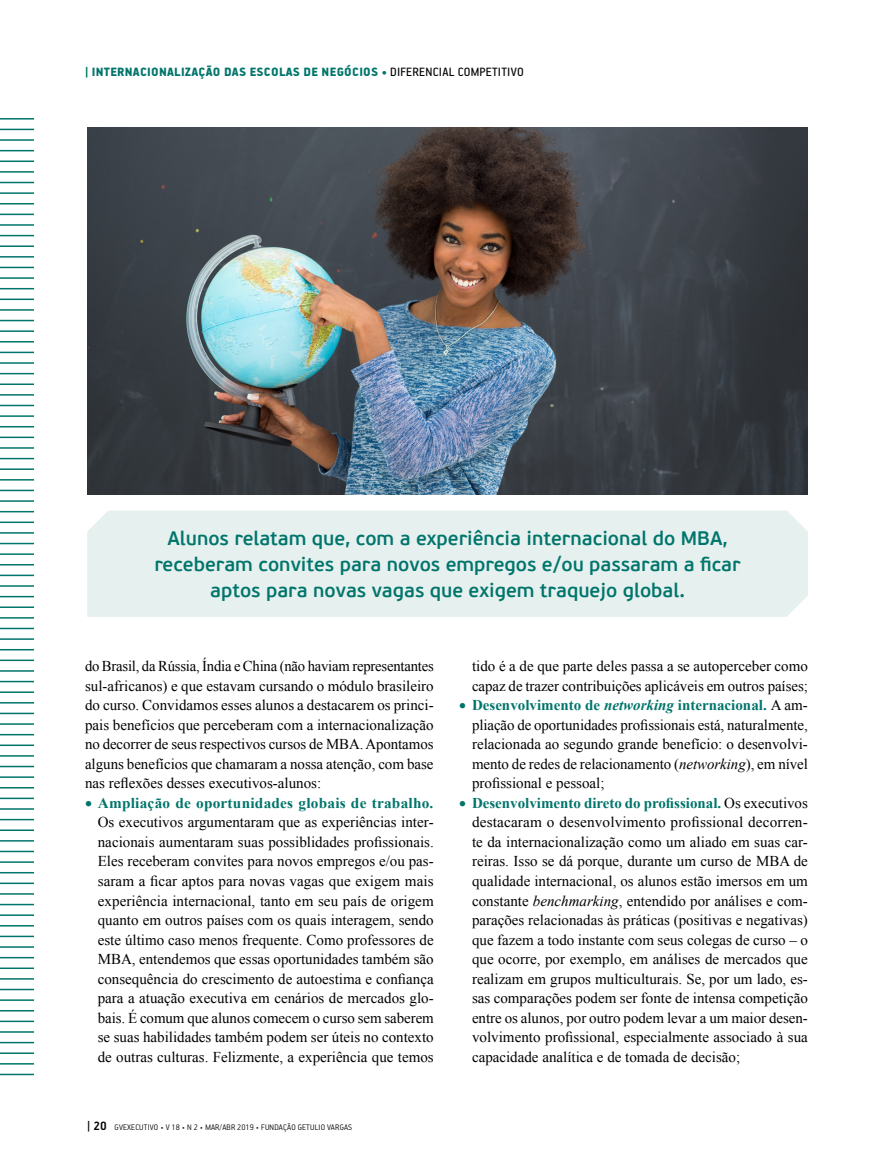
<style>
.page{position:relative;width:893px;height:1172px;background:#fff}
.page>*{position:absolute;margin:0;border:0;box-sizing:border-box;transform-origin:0 0}
.t1{font:600 19.5px/25.5px "PF Beau Sans Pro";color:#00756b;text-align:center}
.t2{font:15px/19.5px "Times New Roman";color:#000;text-align:justify}
.t3{font:900 13.5px "PF Handbook Pro";letter-spacing:.02em;color:#00756b}
.t4{font:300 9px "PF Handbook Pro";letter-spacing:.02em;color:#000}
.s1{font-weight:400;color:#000}
.s2{color:#00756b}
.s3{font-weight:700;color:#00756b}
.s4{font-weight:700;font-size:13.5px}
.s5{font-weight:700;font-style:italic;color:#00756b}
.s6{font-style:italic}
</style>
<div class="page">
<div style="left:87px;top:510px;width:721px;height:107px;background:#e6f0ef"></div>
<img style="left:87px;top:128px;width:721px;height:366px">
<hr style="left:0;top:192px;width:34px;height:2px;background:#00756b">
<hr style="left:0;top:118px;width:34px;height:1px;background:#00756b">
<hr style="left:0;top:203px;width:34px;height:1px;background:#00756b">
<hr style="left:0;top:129px;width:34px;height:1px;background:#00756b">
<hr style="left:0;top:214px;width:34px;height:1px;background:#00756b">
<hr style="left:0;top:139px;width:34px;height:2px;background:#00756b">
<hr style="left:0;top:224px;width:34px;height:2px;background:#00756b">
<hr style="left:0;top:150px;width:34px;height:1px;background:#00756b">
<hr style="left:0;top:235px;width:34px;height:1px;background:#00756b">
<hr style="left:0;top:160px;width:34px;height:2px;background:#00756b">
<hr style="left:0;top:245px;width:34px;height:2px;background:#00756b">
<hr style="left:0;top:171px;width:34px;height:2px;background:#00756b">
<hr style="left:0;top:256px;width:34px;height:1px;background:#00756b">
<hr style="left:0;top:182px;width:34px;height:1px;background:#00756b">
<hr style="left:0;top:267px;width:34px;height:1px;background:#00756b">
<hr style="left:0;top:277px;width:34px;height:2px;background:#00756b">
<hr style="left:0;top:288px;width:34px;height:1px;background:#00756b">
<hr style="left:0;top:298px;width:34px;height:2px;background:#00756b">
<hr style="left:0;top:309px;width:34px;height:2px;background:#00756b">
<hr style="left:0;top:320px;width:34px;height:1px;background:#00756b">
<hr style="left:0;top:330px;width:34px;height:2px;background:#00756b">
<hr style="left:0;top:341px;width:34px;height:1px;background:#00756b">
<hr style="left:0;top:351px;width:34px;height:2px;background:#00756b">
<hr style="left:0;top:362px;width:34px;height:2px;background:#00756b">
<hr style="left:0;top:373px;width:34px;height:1px;background:#00756b">
<hr style="left:0;top:383px;width:34px;height:2px;background:#00756b">
<hr style="left:0;top:394px;width:34px;height:1px;background:#00756b">
<hr style="left:0;top:405px;width:34px;height:1px;background:#00756b">
<hr style="left:0;top:415px;width:34px;height:2px;background:#00756b">
<hr style="left:0;top:426px;width:34px;height:1px;background:#00756b">
<hr style="left:0;top:436px;width:34px;height:2px;background:#00756b">
<hr style="left:0;top:447px;width:34px;height:2px;background:#00756b">
<hr style="left:0;top:458px;width:34px;height:1px;background:#00756b">
<hr style="left:0;top:468px;width:34px;height:2px;background:#00756b">
<hr style="left:0;top:479px;width:34px;height:1px;background:#00756b">
<hr style="left:0;top:489px;width:34px;height:2px;background:#00756b">
<hr style="left:0;top:500px;width:34px;height:2px;background:#00756b">
<hr style="left:0;top:511px;width:34px;height:1px;background:#00756b">
<hr style="left:0;top:521px;width:34px;height:2px;background:#00756b">
<hr style="left:0;top:532px;width:34px;height:1px;background:#00756b">
<hr style="left:0;top:543px;width:34px;height:1px;background:#00756b">
<hr style="left:0;top:553px;width:34px;height:2px;background:#00756b">
<hr style="left:0;top:564px;width:34px;height:1px;background:#00756b">
<hr style="left:0;top:574px;width:34px;height:2px;background:#00756b">
<hr style="left:0;top:585px;width:34px;height:1px;background:#00756b">
<hr style="left:0;top:596px;width:34px;height:1px;background:#00756b">
<hr style="left:0;top:606px;width:34px;height:2px;background:#00756b">
<hr style="left:0;top:617px;width:34px;height:1px;background:#00756b">
<hr style="left:0;top:627px;width:34px;height:2px;background:#00756b">
<hr style="left:0;top:638px;width:34px;height:2px;background:#00756b">
<hr style="left:0;top:649px;width:34px;height:1px;background:#00756b">
<hr style="left:0;top:659px;width:34px;height:2px;background:#00756b">
<hr style="left:0;top:670px;width:34px;height:1px;background:#00756b">
<hr style="left:0;top:680px;width:34px;height:2px;background:#00756b">
<hr style="left:0;top:691px;width:34px;height:2px;background:#00756b">
<hr style="left:0;top:702px;width:34px;height:1px;background:#00756b">
<hr style="left:0;top:712px;width:34px;height:2px;background:#00756b">
<hr style="left:0;top:723px;width:34px;height:1px;background:#00756b">
<hr style="left:0;top:734px;width:34px;height:1px;background:#00756b">
<hr style="left:0;top:744px;width:34px;height:2px;background:#00756b">
<hr style="left:0;top:755px;width:34px;height:1px;background:#00756b">
<hr style="left:0;top:765px;width:34px;height:2px;background:#00756b">
<hr style="left:0;top:776px;width:34px;height:2px;background:#00756b">
<hr style="left:0;top:787px;width:34px;height:1px;background:#00756b">
<hr style="left:0;top:797px;width:34px;height:2px;background:#00756b">
<hr style="left:0;top:808px;width:34px;height:1px;background:#00756b">
<hr style="left:0;top:818px;width:34px;height:2px;background:#00756b">
<hr style="left:0;top:829px;width:34px;height:2px;background:#00756b">
<hr style="left:0;top:840px;width:34px;height:1px;background:#00756b">
<hr style="left:0;top:850px;width:34px;height:2px;background:#00756b">
<hr style="left:0;top:861px;width:34px;height:1px;background:#00756b">
<hr style="left:0;top:872px;width:34px;height:1px;background:#00756b">
<hr style="left:0;top:882px;width:34px;height:2px;background:#00756b">
<hr style="left:0;top:893px;width:34px;height:1px;background:#00756b">
<hr style="left:0;top:903px;width:34px;height:2px;background:#00756b">
<hr style="left:0;top:914px;width:34px;height:1px;background:#00756b">
<hr style="left:0;top:925px;width:34px;height:1px;background:#00756b">
<hr style="left:0;top:935px;width:34px;height:2px;background:#00756b">
<hr style="left:0;top:946px;width:34px;height:1px;background:#00756b">
<hr style="left:0;top:956px;width:34px;height:2px;background:#00756b">
<hr style="left:0;top:967px;width:34px;height:2px;background:#00756b">
<hr style="left:0;top:978px;width:34px;height:1px;background:#00756b">
<hr style="left:0;top:988px;width:34px;height:2px;background:#00756b">
<hr style="left:0;top:999px;width:34px;height:1px;background:#00756b">
<hr style="left:0;top:1010px;width:34px;height:1px;background:#00756b">
<hr style="left:0;top:1020px;width:34px;height:2px;background:#00756b">
<hr style="left:0;top:1031px;width:34px;height:1px;background:#00756b">
<hr style="left:0;top:1041px;width:34px;height:2px;background:#00756b">
<hr style="left:0;top:1052px;width:34px;height:1px;background:#00756b">
<hr style="left:0;top:1063px;width:34px;height:1px;background:#00756b">
<hr style="left:0;top:1073px;width:34px;height:2px;background:#00756b">
<p class="t3" style="left:85px;top:63px;width:440px">| INTERNACIONALIZAÇÃO DAS ESCOLAS DE NEGÓCIOS • <span class="s1">DIFERENCIAL COMPETITIVO</span></p>
<h1 class="t1" style="left:154px;top:526px;width:588px">Alunos relatam que, com a experiência internacional do MBA, receberam convites para novos empregos e/ou passaram a ficar aptos para novas vagas que exigem traquejo global.</h1>
<p class="t2" style="left:85px;top:656px;width:350px">do Brasil, da Rússia, Índia e China (não haviam representantes sul-africanos) e que estavam cursando o módulo brasileiro do curso. Convidamos esses alunos a destacarem os princi&shy;pais benefícios que perceberam com a internacionalização no decorrer de seus respectivos cursos de MBA. Apontamos alguns benefícios que chamaram a nossa atenção, com base nas reflexões desses executivos-alunos:</p>
<p class="t2" style="left:98px;top:793px;width:338px;text-indent:-13px"><span class="s2">•</span> <span class="s3">Ampliação de oportunidades globais de trabalho.<br></span>Os executivos argumentaram que as experiências inter&shy;nacionais aumentaram suas possiblidades profissionais.<br>Eles receberam convites para novos empregos e/ou pas&shy;saram a ficar aptos para novas vagas que exigem mais experiência internacional, tanto em seu país de origem quanto em outros países com os quais interagem, sendo este último caso menos frequente. Como professores de MBA, entendemos que essas oportunidades também são consequência do crescimento de autoestima e confiança para a atuação executiva em cenários de mercados glo&shy;bais. É comum que alunos comecem o curso sem saberem se suas habilidades também podem ser úteis no contexto de outras culturas. Felizmente, a experiência que temos</p>
<p class="t4" style="left:87px;top:1121px;width:267px"><span class="s4">| 20</span> GVEXECUTIVO • V 18 • N 2 • MAR/ABR 2019 • FUNDAÇÃO GETULIO VARGAS</p>
<p class="t2" style="left:472px;top:656px;width:337px">tido é a de que parte deles passa a se autoperceber como capaz de trazer contribuições aplicáveis em outros países;</p>
<p class="t2" style="left:472px;top:695px;width:337px;text-indent:-13px"><span class="s2">•</span> <span class="s3">Desenvolvimento de</span> <span class="s5">networking</span> <span class="s3">internacional.</span> A am&shy;pliação de oportunidades profissionais está, naturalmente, relacionada ao segundo grande benefício: o desenvolvi&shy;mento de redes de relacionamento (<span class="s6">networking</span>), em nível profissional e pessoal;</p>
<p class="t2" style="left:472px;top:793px;width:337px;text-indent:-13px"><span class="s2">•</span> <span class="s3">Desenvolvimento direto do profissional.</span> Os executivos destacaram o desenvolvimento profissional decorren&shy;te da internacionalização como um aliado em suas car&shy;reiras. Isso se dá porque, durante um curso de MBA de qualidade internacional, os alunos estão imersos em um constante <span class="s6">benchmarking</span>, entendido por análises e com&shy;parações relacionadas às práticas (positivas e negativas) que fazem a todo instante com seus colegas de curso – o que ocorre, por exemplo, em análises de mercados que realizam em grupos multiculturais. Se, por um lado, es&shy;sas comparações podem ser fonte de intensa competição entre os alunos, por outro podem levar a um maior desen&shy;volvimento profissional, especialmente associado à sua capacidade analítica e de tomada de decisão;</p>
</div>
